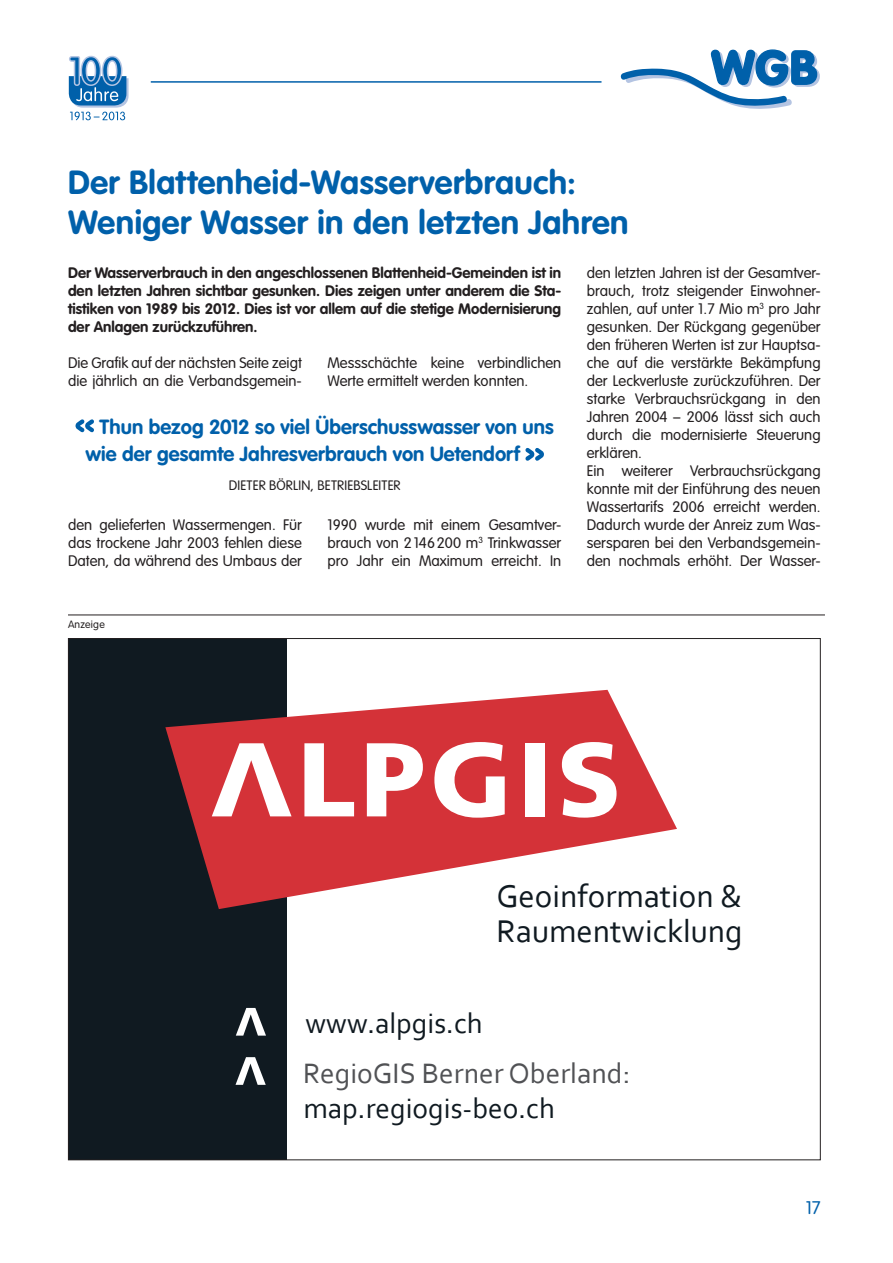
<style>
.page{position:relative;width:893px;height:1263px;background:#fff}
.page>*{position:absolute;margin:0;border:0;box-sizing:border-box;transform-origin:0 0}
.t1{font:700 33px/39.6px "VAG Rounded Std";letter-spacing:.015em;color:#0060aa}
.t2{font:33px/35.7px "Corbel";color:#101a21}
.t3{font:29.4px "Corbel";color:#101a21}
.t4{font:29.4px "Corbel";color:#515255}
.t5{font:700 20.25px/27px "VAG Rounded Std";letter-spacing:.005em;color:#0060aa}
.t6{font:300 18px "VAG Rounded Std";color:#0060aa}
.t7{font:300 15px/18px "VAG Rounded Std";color:#231f20}
.t8{font:700 15px/18px "VAG Rounded Std";color:#231f20;text-align:justify}
.t9{font:300 13.5px "VAG Rounded Std";color:#231f20}
.t10{font:300 10.5px "VAG Rounded Std";letter-spacing:.02em;color:#231f20}
</style>
<div class="page">
<svg style="left:621px;top:49px;width:199px;height:60px"></svg>
<hr style="left:151px;top:81px;width:450px;height:2px;background:#0060aa">
<svg style="left:68px;top:55px;width:61px;height:65px"></svg>
<div style="left:68px;top:638px;width:219px;height:522px;background:#101a21"></div>
<svg style="left:165px;top:690px;width:512px;height:219px;fill:#d43238"></svg>
<svg style="left:212px;top:743px;width:80px;height:73px;background:#e79093"></svg>
<svg style="left:304px;top:743px;width:50px;height:73px"></svg>
<svg style="left:367px;top:743px;width:56px;height:73px"></svg>
<svg style="left:434px;top:742px;width:71px;height:76px"></svg>
<div style="left:525px;top:743px;width:19px;height:73px;background:#fff"></div>
<svg style="left:562px;top:742px;width:55px;height:76px"></svg>
<svg style="left:236px;top:1057px;width:30px;height:28px"></svg>
<svg style="left:236px;top:1008px;width:30px;height:28px"></svg>
<svg style="left:76px;top:419px;width:18px;height:13px"></svg>
<svg style="left:525px;top:448px;width:19px;height:13px"></svg>
<hr style="left:68px;top:615px;width:757px;height:1px;background:#231f20">
<h1 class="t1" style="left:68px;top:164px;width:562px">Der Blattenheid-Wasserverbrauch:<br>Weniger Wasser in den letzten Jahren</h1>
<p class="t8" style="left:68px;top:264px;width:495px">Der Wasserverbrauch in den angeschlossenen Blattenheid-Gemeinden ist in den letzten Jahren sichtbar gesunken. Dies zeigen unter anderem die Sta&shy;tistiken von 1989 bis 2012. Dies ist vor allem auf die stetige Modernisierung der Anlagen zurückzuführen.</p>
<p class="t7" style="left:68px;top:354px;width:235px">Die Grafik auf der nächsten Seite zeigt die jährlich an die Verbandsgemein-</p>
<p class="t7" style="left:327px;top:354px;width:235px">Messschächte keine verbindlichen<br>Werte ermittelt werden konnten.</p>
<h3 class="t5" style="left:85px;top:414px;width:470px;text-indent:14px">Thun bezog 2012 so viel Überschusswasser von uns wie der gesamte Jahresverbrauch von Uetendorf</h3>
<p class="t9" style="left:229px;top:477px;width:16px">Dieter</p>
<p class="t9" style="left:269px;top:477px;width:15px">Börlin</p>
<p class="t9" style="left:311px;top:477px;width:21px">, Betriebsleiter</p>
<p class="t7" style="left:68px;top:516px;width:235px;text-align:justify">den gelieferten Wassermengen. Für das trockene Jahr 2003 fehlen diese Daten, da während des Umbaus der</p>
<p class="t10" style="left:68px;top:619px;width:38px">Anzeige</p>
<p class="t7" style="left:327px;top:516px;width:235px;text-align:justify">1990 wurde mit einem Gesamtver&shy;brauch von 2146200 m<sup>3</sup> Trinkwasser pro Jahr ein Maximum erreicht. In</p>
<p class="t7" style="left:587px;top:264px;width:235px">den letzten Jahren ist der Gesamtver&shy;brauch, trotz steigender Einwohner&shy;zahlen, auf unter 1.7 Mio m<sup>3</sup> pro Jahr gesunken. Der Rückgang gegenüber den früheren Werten ist zur Hauptsa&shy;che auf die verstärkte Bekämpfung der Leckverluste zurückzuführen. Der starke Verbrauchsrückgang in den Jahren 2004 – 2006 lässt sich auch durch die modernisierte Steuerung erklären.<br>Ein weiterer Verbrauchsrückgang konnte mit der Einführung des neuen Wassertarifs 2006 erreicht werden.<br>Dadurch wurde der Anreiz zum Was&shy;sersparen bei den Verbandsgemein&shy;den nochmals erhöht. Der Wasser-</p>
<h1 class="t2" style="left:496px;top:877px;width:248px">Geoinformation &amp;<br>Raumentwicklung</h1>
<h2 class="t3" style="left:305px;top:1005px;width:179px">www.alpgis.ch</h2>
<h2 class="t4" style="left:303px;top:1055px;width:329px">RegioGIS Berner Oberland:</h2>
<h2 class="t3" style="left:303px;top:1090px;width:253px">map.regiogis-beo.ch</h2>
<p class="t6" style="left:806px;top:1197px;width:16px">17</p>
</div>
